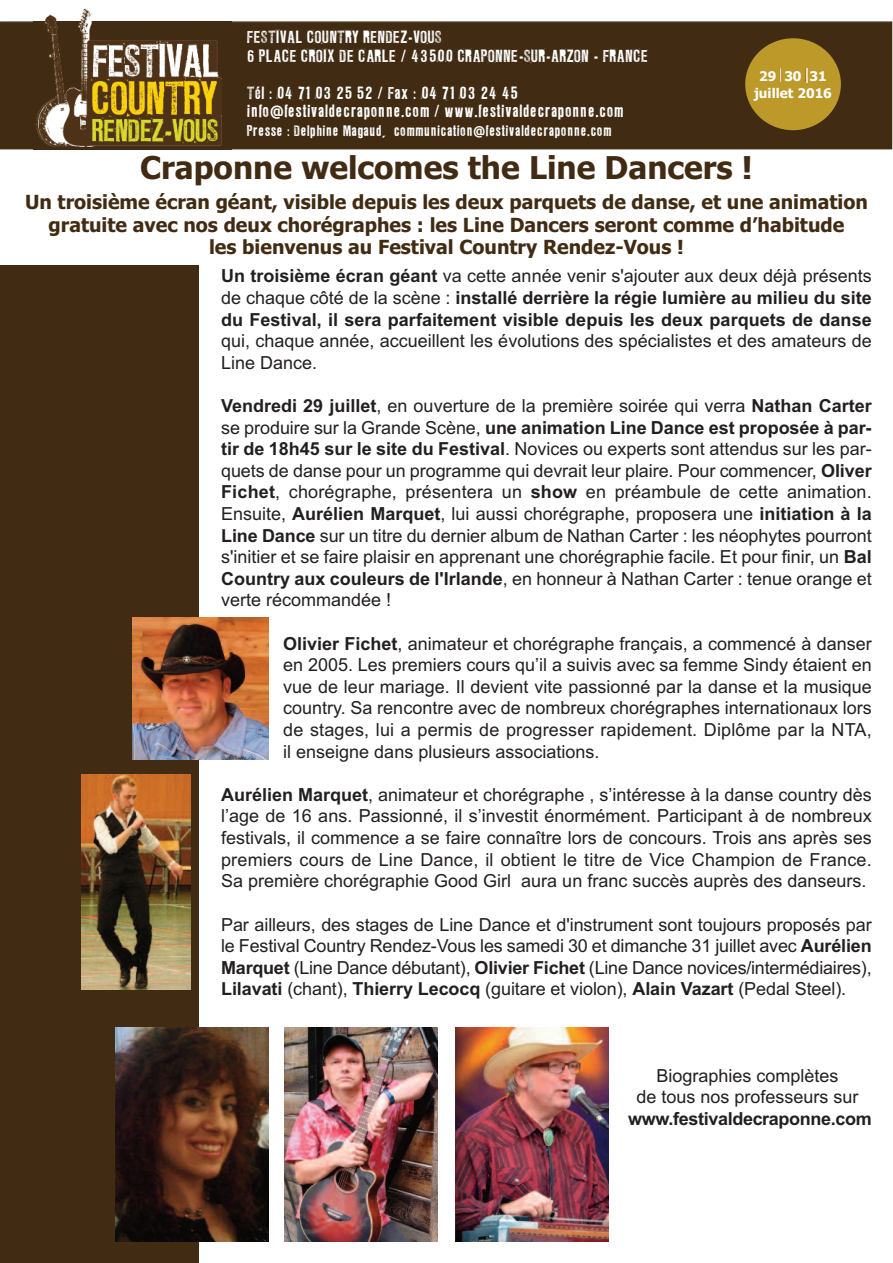
<style>
.page{position:relative;width:893px;height:1263px;background:#fff}
.page>*{position:absolute;margin:0;border:0;box-sizing:border-box;transform-origin:0 0}
.t1{font:700 31.5px "Tahoma";color:#412c13}
.t2{font:700 19.5px/22.5px "Tahoma";color:#412c13;text-align:center}
.t3{font:18px/21.6px "Arial";color:#231f20;text-align:justify}
.t4{font:700 18px/21.6px "Arial";color:#231f20;text-align:justify}
.t5{font:700 18px "Arial";letter-spacing:-.02em;color:#231f20}
.t6{font:15.6px/18.6px "LL Rubber Grotesque";color:#fff}
.t7{font:13.5px "LL Rubber Grotesque";color:#fff}
.t8{font:700 13.35px/17.4px "Tahoma";color:#fff;text-align:center}
.s1{font-family:"Tahoma";font-weight:700}
.s2{font-weight:400}
.s3{font-weight:700}
</style>
<div class="page">
<div style="left:0;top:266px;width:198px;height:997px;background:#412c13"></div>
<div style="left:0;top:21px;width:892px;height:128px;background:#412c13"></div>
<img style="left:34px;top:8px;width:197px;height:142px">
<img style="left:34px;top:148px;width:197px;height:1px">
<svg style="left:745px;top:38px;width:96px;height:92px;background:#a18124"></svg>
<img style="left:132px;top:618px;width:136px;height:142px">
<img style="left:82px;top:775px;width:109px;height:215px">
<img style="left:115px;top:1028px;width:153px;height:214px">
<img style="left:285px;top:1028px;width:153px;height:214px">
<img style="left:455px;top:1028px;width:153px;height:214px">
<p class="t6" style="left:247px;top:28px;width:403px">FESTIVAL COUNTRY RENDEZ-VOUS<br>6 PLACE CROIX DE CARLE / 43500 CRAPONNE-SUR-ARZON - FRANCE</p>
<p class="t6" style="left:247px;top:84px;width:379px">Tél : 04 71 03 25 52 / Fax : 04 71 03 24 45 info<span class="s1">@</span>festivaldecraponne.com / www.festivaldecraponne.com</p>
<p class="t7" style="left:247px;top:122px;width:367px">Presse : Delphine Magaud, communication<span class="s1">@</span>festivaldecraponne.com</p>
<p class="t8" style="left:754px;top:67px;width:79px">29 30 31 juillet 2016</p>
<h1 class="t1" style="left:140px;top:150px;width:614px">Craponne welcomes the Line Dancers !</h1>
<p class="t2" style="left:25px;top:191px;width:844px">Un troisième écran géant, visible depuis les deux parquets de danse, et une animation gratuite avec nos deux chorégraphes : les Line Dancers seront comme d’habitude<br>les bienvenus au Festival Country Rendez-Vous !</p>
<p class="t4" style="left:221px;top:265px;width:652px">Un troisième écran géant <span class="s2">va cette année venir s'ajouter aux deux déjà présents de chaque côté de la scène :</span> installé derrière la régie lumière au milieu du site du Festival, il sera parfaitement visible depuis les deux parquets de danse</p>
<p class="t3" style="left:221px;top:330px;width:652px">qui, chaque année, accueillent les évolutions des spécialistes et des amateurs de<br>Line Dance.</p>
<p class="t3" style="left:221px;top:395px;width:652px"><span class="s3">Vendredi 29 juillet</span>, en ouverture de la première soirée qui verra <span class="s3">Nathan Carter </span>se produire sur la Grande Scène, <span class="s3">une animation Line Dance est proposée à par&shy;tir de 18h45 sur le site du Festival</span>. Novices ou experts sont attendus sur les par&shy;quets de danse pour un programme qui devrait leur plaire. Pour commencer, <span class="s3">Oliver Fichet</span>, chorégraphe, présentera un <span class="s3">show</span> en préambule de cette animation.<br>Ensuite, <span class="s3">Aurélien Marquet</span>, lui aussi chorégraphe, proposera une <span class="s3">initiation à la Line Dance</span> sur un titre du dernier album de Nathan Carter : les néophytes pourront s'initier et se faire plaisir en apprenant une chorégraphie facile. Et pour finir, un <span class="s3">Bal Country aux couleurs de l'Irlande</span>, en honneur à Nathan Carter : tenue orange et verte récommandée !</p>
<p class="t3" style="left:283px;top:633px;width:590px"><span class="s3">Olivier Fichet</span>, animateur et chorégraphe français, a commencé à danser en 2005. Les premiers cours qu’il a suivis avec sa femme Sindy étaient en vue de leur mariage. Il devient vite passionné par la danse et la musique country. Sa rencontre avec de nombreux chorégraphes internationaux lors de stages, lui a permis de progresser rapidement. Diplôme par la NTA, il enseigne dans plusieurs associations.</p>
<p class="t3" style="left:221px;top:784px;width:652px"><span class="s3">Aurélien Marquet</span>, animateur et chorégraphe , s’intéresse à la danse country dès l’age de 16 ans. Passionné, il s’investit énormément. Participant à de nombreux festivals, il commence a se faire connaître lors de concours. Trois ans après ses premiers cours de Line Dance, il obtient le titre de Vice Champion de France.<br>Sa première chorégraphie Good Girl aura un franc succès auprès des danseurs.</p>
<p class="t3" style="left:221px;top:913px;width:652px">Par ailleurs, des stages de Line Dance et d'instrument sont toujours proposés par le Festival Country Rendez-Vous les samedi 30 et dimanche 31 juillet avec <span class="s3">Aurélien Marquet</span> (Line Dance débutant), <span class="s3">Olivier Fichet</span> (Line Dance novices/intermédiaires), <span class="s3">Lilavati</span> (chant), <span class="s3">Thierry Lecocq</span> (guitare et violon), <span class="s3">Alain Vazart</span> (Pedal Steel).</p>
<p class="t3" style="left:636px;top:1065px;width:224px;text-align:center">Biographies complètes<br>de tous nos professeurs sur</p>
<p class="t5" style="left:628px;top:1108px;width:245px">www.festivaldecraponne.com</p>
</div>
